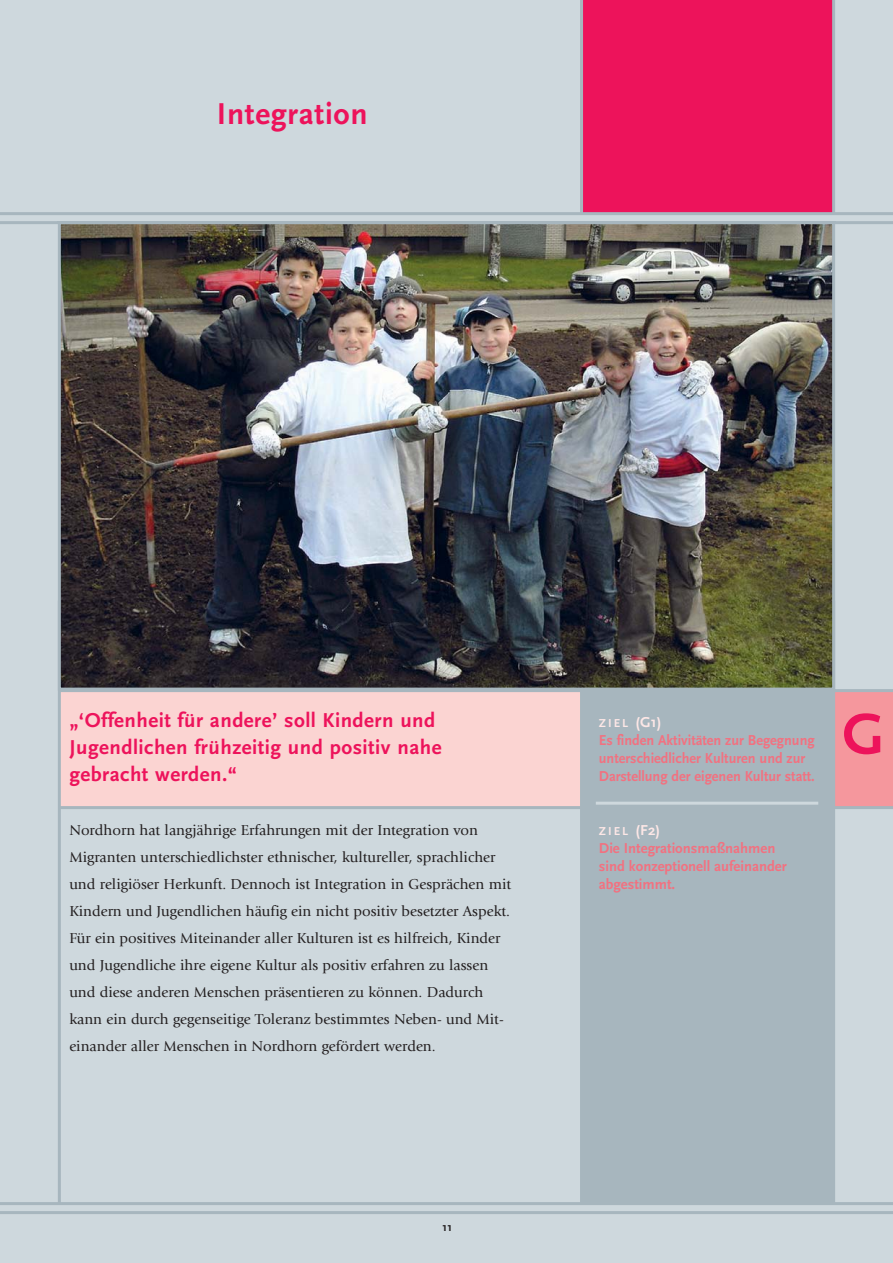
<style>
.page{position:relative;width:893px;height:1263px;background:#fff}
.page>*{position:absolute;margin:0;border:0;box-sizing:border-box;transform-origin:0 0}
.t1{font:700 60px "Scala Sans";color:#ed135b}
.t2{font:700 31.5px "Scala Sans";letter-spacing:.025em;color:#ed135b}
.t3{font:700 21px/27px "Scala Sans";letter-spacing:.025em;color:#ed135b}
.t4{font:15px/27px "Giovanni";color:#231f20}
.t5{font:700 15px/18px "Scala Sans";color:#f27180;scale:.95 1}
.t6{font:700 15px/18px "Scala Sans";color:#f27180}
.t7{font:700 12px "Scala Sans";letter-spacing:.17em;color:#fde7e6}
.t8{font:700 12px "Scala Sans";color:#231f20}
.s1{font-size:15px}
</style>
<div class="page">
<div style="left:0;top:0;width:892px;height:1263px;background:#ced8dd"></div>
<div style="left:581px;top:223px;width:252px;height:980px;background:#a7b6be"></div>
<div style="left:581px;top:0;width:252px;height:213px;background:#ed135b"></div>
<div style="left:833px;top:691px;width:59px;height:117px;background:#f5979d"></div>
<div style="left:60px;top:691px;width:521px;height:117px;background:#fbd4d2"></div>
<hr style="left:0;top:212px;width:892px;height:3px;background:#a7b6be">
<hr style="left:0;top:1211px;width:892px;height:3px;background:#a7b6be">
<hr style="left:59px;top:806px;width:522px;height:3px;background:#a7b6be">
<hr style="left:832px;top:601px;width:3px;height:603px;background:#a7b6be">
<hr style="left:58px;top:601px;width:3px;height:603px;background:#a7b6be">
<hr style="left:580px;top:0;width:3px;height:214px;background:#a7b6be">
<hr style="left:832px;top:0;width:3px;height:214px;background:#a7b6be">
<hr style="left:580px;top:601px;width:3px;height:603px;background:#a7b6be">
<hr style="left:833px;top:806px;width:59px;height:3px;background:#a7b6be">
<hr style="left:595px;top:802px;width:223px;height:3px;background:#ced8dd">
<hr style="left:0;top:1202px;width:892px;height:3px;background:#a7b6be">
<img style="left:0;top:221px;width:892px;height:473px">
<h2 class="t2" style="left:217px;top:101px;width:152px">Integration</h2>
<h3 class="t3" style="left:69px;top:708px;width:374px">„‘Offenheit für andere’ soll Kindern und<br>Jugendlichen frühzeitig und positiv nahe gebracht werden.“</h3>
<p class="t4" style="left:69px;top:817px;width:443px">Nordhorn hat langjährige Erfahrungen mit der Integration von Migranten unterschiedlichster ethnischer, kultureller, sprachlicher und religiöser Herkunft. Dennoch ist Integration in Gesprächen mit Kindern und Jugendlichen häufig ein nicht positiv besetzter Aspekt.<br>Für ein positives Miteinander aller Kulturen ist es hilfreich, Kinder und Jugendliche ihre eigene Kultur als positiv erfahren zu lassen und diese anderen Menschen präsentieren zu können. Dadurch kann ein durch gegenseitige Toleranz bestimmtes Neben- und Mit&shy;einander aller Menschen in Nordhorn gefördert werden.</p>
<p class="t8" style="left:442px;top:1222px;width:11px">11</p>
<p class="t7" style="left:599px;top:718px;width:64px">ZIEL <span class="s1">(G1)</span></p>
<p class="t5" style="left:599px;top:732px;width:229px">Es finden Aktivitäten zur Begegnung unterschiedlicher Kulturen und zur<br>Darstellung der eigenen Kultur statt.</p>
<p class="t7" style="left:599px;top:826px;width:63px">ZIEL <span class="s1">(F2)</span></p>
<p class="t6" style="left:599px;top:840px;width:189px">Die Integrationsmaßnahmen sind konzeptionell aufeinander abgestimmt.</p>
<h1 class="t1" style="left:842px;top:710px;width:44px">G</h1>
</div>
